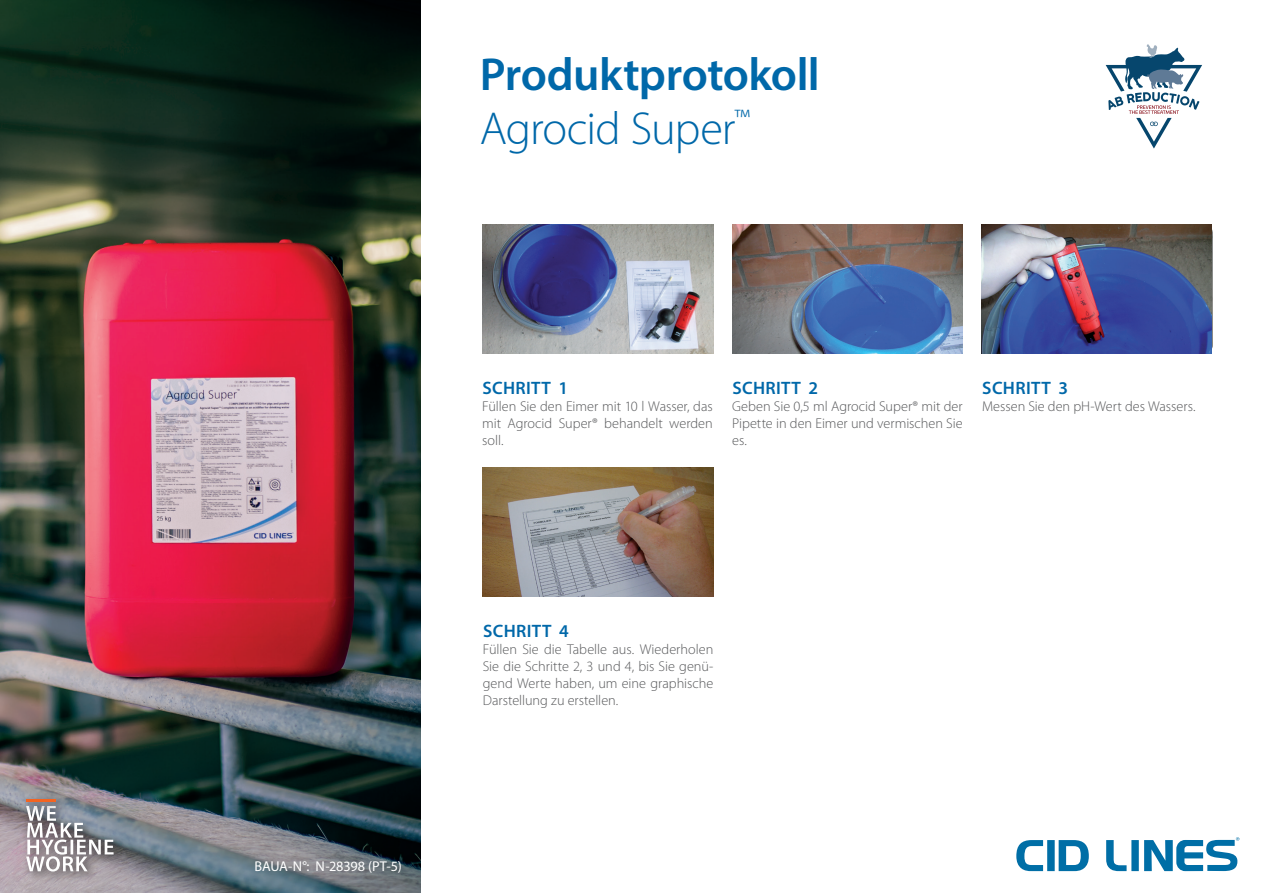
<style>
.page{position:relative;width:1263px;height:893px;background:#fff}
.page>*{position:absolute;margin:0;border:0;box-sizing:border-box;transform-origin:0 0}
.t1{font:600 46.35px/53.6px "Myriad Pro";letter-spacing:-.01em;color:#0068a9}
.t2{font:600 18px "Myriad Pro";letter-spacing:.02em;color:#0068a9}
.t3{font:300 14.25px/17.1px "Myriad Pro";letter-spacing:-.005em;color:#57585a;text-align:justify}
.t4{font:14.25px "Myriad Pro";letter-spacing:-.01em;color:#fff}
.s1{font-weight:300}
</style>
<div class="page">
<img style="left:0;top:0;width:421px;height:893px">
<svg style="left:1106px;top:44px;width:96px;height:105px"></svg>
<img style="left:482px;top:224px;width:231px;height:130px">
<img style="left:732px;top:224px;width:231px;height:130px">
<img style="left:981px;top:224px;width:231px;height:130px">
<img style="left:483px;top:467px;width:230px;height:130px">
<svg style="left:1016px;top:840px;width:73px;height:31px"></svg>
<svg style="left:1106px;top:837px;width:133px;height:34px"></svg>
<div style="left:22px;top:801px;width:102px;height:81px;background:#231f20;opacity:.75"></div>
<svg style="left:26px;top:806px;width:88px;height:65px"></svg>
<div style="left:21px;top:794px;width:45px;height:19px;background:#231f20;opacity:.75"></div>
<hr style="left:26px;top:799px;width:30px;height:3px;background:#f36421">
<h1 class="t1" style="left:480px;top:47px;width:341px">Produktprotokoll<br><span class="s1">Agrocid Super</span><sup>™</sup></h1>
<p class="t4" style="left:254px;top:859px;width:149px">BAUA-N°: N-28398 (PT-5)</p>
<p class="t2" style="left:482px;top:376px;width:87px">SCHRITT 1</p>
<p class="t3" style="left:482px;top:398px;width:232px">Füllen Sie den Eimer mit 10 l Wasser, das mit Agrocid Super® behandelt werden soll.</p>
<p class="t2" style="left:732px;top:376px;width:87px">SCHRITT 2</p>
<p class="t3" style="left:732px;top:398px;width:232px">Geben Sie 0,5 ml Agrocid Super® mit der Pipette in den Eimer und vermischen Sie es.</p>
<p class="t2" style="left:982px;top:376px;width:87px">SCHRITT 3</p>
<p class="t3" style="left:982px;top:398px;width:215px">Messen Sie den pH-Wert des Wassers.</p>
<p class="t2" style="left:483px;top:619px;width:87px">SCHRITT 4</p>
<p class="t3" style="left:483px;top:641px;width:232px">Füllen Sie die Tabelle aus. Wiederholen Sie die Schritte 2, 3 und 4, bis Sie genü&shy;gend Werte haben, um eine graphische Darstellung zu erstellen.</p>
</div>
